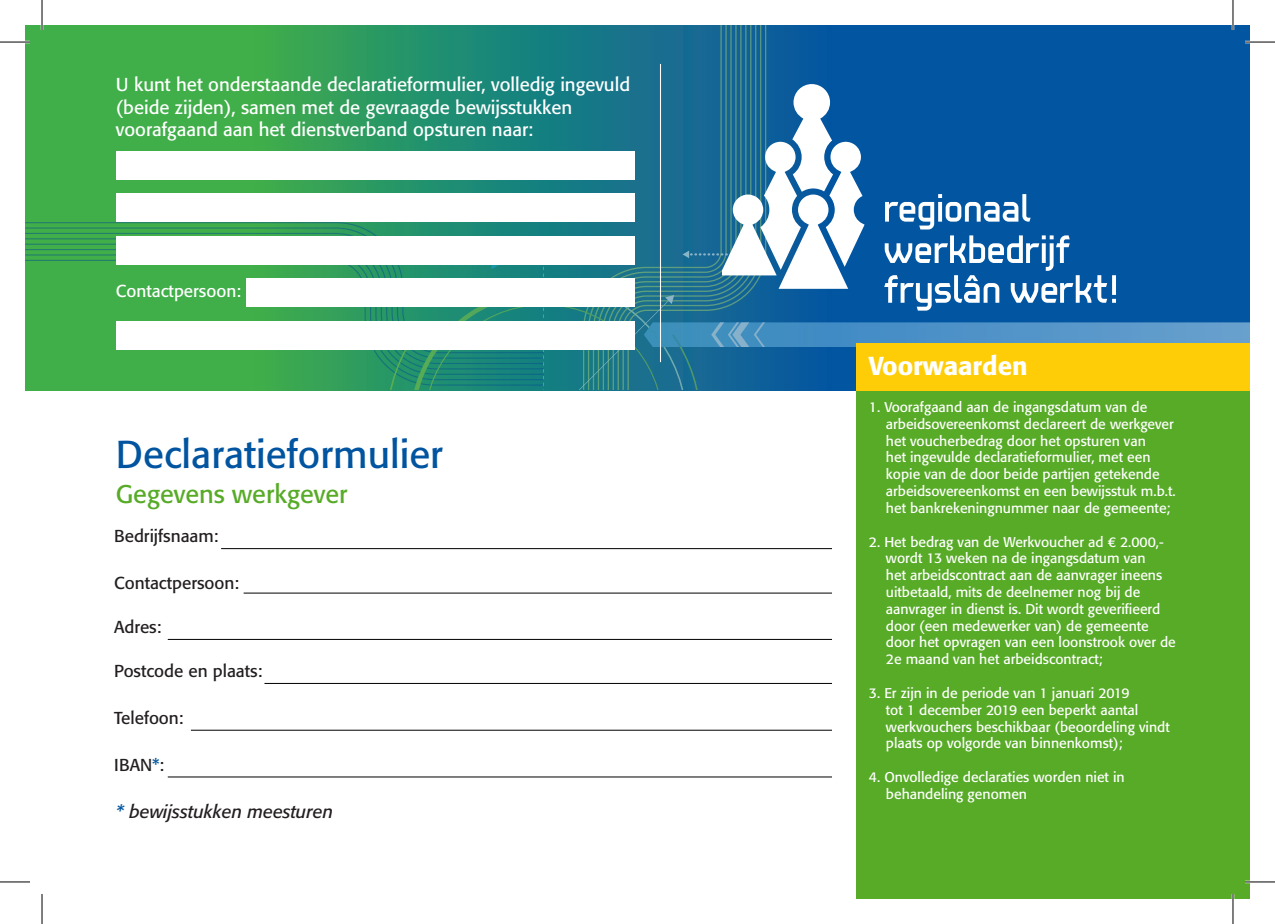
<style>
.page{position:relative;width:1275px;height:924px;background:#fff}
.page>*{position:absolute;margin:0;border:0;box-sizing:border-box;transform-origin:0 0}
.t1{font:38.4px "Formata";color:#0154a0}
.t2{font:500 25.6px "Formata";color:#fff}
.t3{font:25.2px "Formata";color:#57ab27}
.t4{font:18.6px/22.2px "Formata";color:#fff}
.t5{font:italic 18px "Formata";color:#231f20}
.t6{font:17.2px "Formata";color:#231f20}
.t7{font:17.2px "Formata";color:#fff}
.Alineastijl_1{font:14px/16.8px "Formata";color:#fff}
.s1{color:#01559e}
</style>
<div class="page">
<svg style="left:26px;top:25px;width:1224px;height:365px;background:#288d6c"></svg>
<div style="left:856px;top:389px;width:394px;height:509px;background:#57ab27"></div>
<svg style="left:583px;top:25px;width:139px;height:59px;background:#186f8e"></svg>
<svg style="left:25px;top:380px;width:354px;height:5px;background:#3caa4d"></svg>
<svg style="left:25px;top:374px;width:354px;height:6px;background:#3caa4d"></svg>
<svg style="left:25px;top:369px;width:354px;height:5px;background:#3caa4d"></svg>
<svg style="left:25px;top:364px;width:354px;height:5px;background:#3caa4d"></svg>
<svg style="left:25px;top:358px;width:354px;height:6px;background:#3caa4d"></svg>
<svg style="left:25px;top:353px;width:354px;height:5px;background:#3ca94d"></svg>
<svg style="left:25px;top:348px;width:354px;height:5px;fill:#40ae49"></svg>
<svg style="left:25px;top:222px;width:354px;height:126px;background:#3ea94f"></svg>
<hr style="left:221px;top:548px;width:611px;height:1px;background:#000">
<hr style="left:244px;top:592px;width:588px;height:1px;background:#000">
<hr style="left:168px;top:638px;width:664px;height:1px;background:#000">
<hr style="left:168px;top:776px;width:664px;height:1px;background:#000">
<hr style="left:264px;top:682px;width:568px;height:1px;background:#000">
<hr style="left:191px;top:729px;width:641px;height:1px;background:#000">
<hr style="left:660px;top:64px;width:1px;height:298px;background:#fff">
<div style="left:116px;top:151px;width:518px;height:28px;background:#fff"></div>
<div style="left:116px;top:194px;width:518px;height:28px;background:#fff"></div>
<div style="left:116px;top:236px;width:518px;height:28px;background:#fff"></div>
<div style="left:246px;top:278px;width:388px;height:29px;background:#fff"></div>
<div style="left:116px;top:321px;width:518px;height:28px;background:#fff"></div>
<svg style="left:379px;top:84px;width:871px;height:306px"></svg>
<svg style="left:1112px;top:275px;width:4px;height:20px"></svg>
<hr style="left:0;top:41px;width:30px;height:2px;background:#fff">
<hr style="left:1245px;top:41px;width:30px;height:2px;background:#fff">
<hr style="left:1245px;top:880px;width:30px;height:2px;background:#fff">
<hr style="left:41px;top:0;width:2px;height:30px;background:#fff">
<hr style="left:1231px;top:0;width:3px;height:30px;background:#fff">
<hr style="left:1231px;top:893px;width:3px;height:30px;background:#fff">
<hr style="left:0;top:42px;width:30px;height:1px;background:#000">
<hr style="left:1245px;top:42px;width:30px;height:1px;background:#000">
<hr style="left:0;top:881px;width:30px;height:1px;background:#000">
<hr style="left:1245px;top:881px;width:30px;height:1px;background:#000">
<hr style="left:42px;top:0;width:1px;height:30px;background:#000">
<hr style="left:42px;top:893px;width:1px;height:30px;background:#000">
<hr style="left:1232px;top:0;width:1px;height:30px;background:#000">
<hr style="left:1232px;top:893px;width:1px;height:30px;background:#000">
<p class="t4" style="left:116px;top:73px;width:516px">U kunt het onderstaande declaratieformulier, volledig ingevuld (beide zijden), samen met de gevraagde bewijsstukken voorafgaand aan het dienstverband opsturen naar:</p>
<p class="t7" style="left:116px;top:281px;width:127px">Contactpersoon:</p>
<p class="t1" style="left:116px;top:431px;width:329px">Declaratieformulier</p>
<p class="t3" style="left:116px;top:478px;width:233px">Gegevens werkgever</p>
<p class="t6" style="left:114px;top:525px;width:106px">Bedrijfsnaam:</p>
<p class="t6" style="left:114px;top:572px;width:127px">Contactpersoon:</p>
<p class="t6" style="left:114px;top:616px;width:49px">Adres:</p>
<p class="t6" style="left:114px;top:660px;width:150px">Postcode en plaats:</p>
<p class="t6" style="left:114px;top:707px;width:71px">Telefoon:</p>
<p class="t6" style="left:114px;top:753px;width:52px">IBAN<span class="s1">*</span>:</p>
<p class="t5" style="left:116px;top:800px;width:219px"><span class="s1">*</span> bewijsstukken meesturen</p>
<p class="t2" style="left:869px;top:350px;width:160px">Voorwaarden</p>
<p class="Alineastijl_1" style="left:886px;top:398px;width:291px;text-indent:-17px">1. Voorafgaand aan de ingangsdatum van de arbeidsovereenkomst declareert de werkgever het voucherbedrag door het opsturen van<br>het ingevulde declaratieformulier, met een kopie van de door beide partijen getekende arbeidsovereenkomst en een bewijsstuk m.b.t. het bankrekeningnummer naar de gemeente;</p>
<p class="Alineastijl_1" style="left:886px;top:533px;width:291px;text-indent:-17px">2. Het bedrag van de Werkvoucher ad € 2.000,- wordt 13 weken na de ingangsdatum van<br>het arbeidscontract aan de aanvrager ineens uitbetaald, mits de deelnemer nog bij de aanvrager in dienst is. Dit wordt geverifieerd door (een medewerker van) de gemeente door het opvragen van een loonstrook over de 2e maand van het arbeidscontract;</p>
<p class="Alineastijl_1" style="left:886px;top:684px;width:285px;text-indent:-17px">3. Er zijn in de periode van 1 januari 2019<br>tot 1 december 2019 een beperkt aantal werkvouchers beschikbaar (beoordeling vindt plaats op volgorde van binnenkomst);</p>
<p class="Alineastijl_1" style="left:886px;top:768px;width:240px;text-indent:-17px">4. Onvolledige declaraties worden niet in behandeling genomen</p>
</div>
